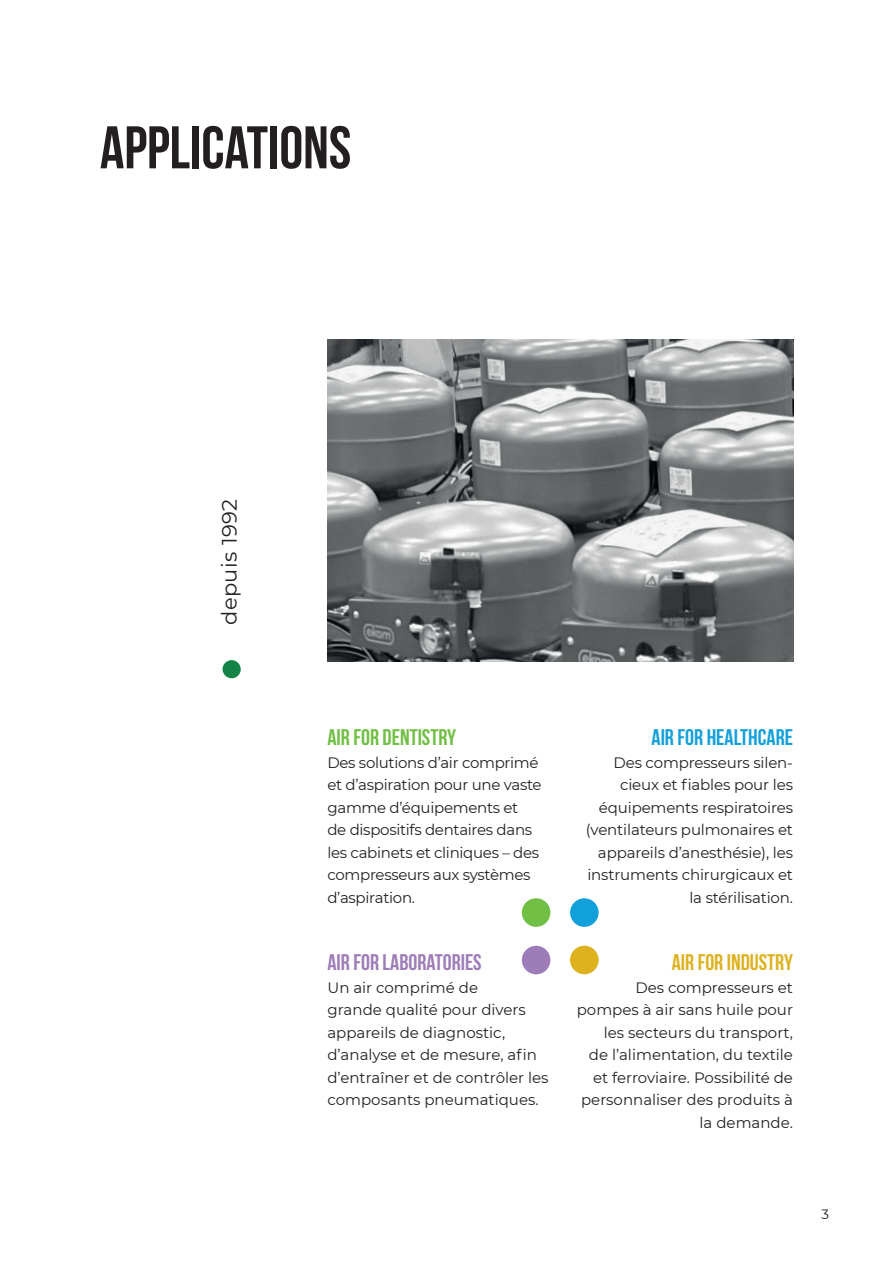
<style>
.page{position:relative;width:893px;height:1263px;background:#fff}
.page>*{position:absolute;margin:0;border:0;box-sizing:border-box;transform-origin:0 0}
.Bold_48pt{font:700 60px "Bebas Neue";color:#231f20}
.Reg_10pt_Lead_15{font:700 22.5px "Bebas Neue";color:#9d7cb7}
.Reg_10pt_Lead_15-2{font:700 22.5px "Bebas Neue";color:#12a0db}
.Reg_10pt_Lead_15-3{font:700 22.5px "Bebas Neue";color:#71bf44}
.Reg_10pt_Lead_15-4{font:700 22.5px "Bebas Neue";color:#ddb21e}
.Bold_16pt{font:21px "Montserrat";letter-spacing:.02em;color:#231f20}
.Reg_10pt_Lead_15-5{font:15px/22.5px "Montserrat";letter-spacing:-.01em;color:#231f20}
.t1{font:13.5px "Montserrat";color:#231f20}
</style>
<div class="page">
<img style="left:327px;top:339px;width:466px;height:322px">
<div style="left:522px;top:946px;width:28px;height:28px;background:#9d7cb7;border-radius:50%"></div>
<div style="left:570px;top:946px;width:29px;height:28px;background:#ddb21e;border-radius:50%"></div>
<div style="left:570px;top:898px;width:29px;height:29px;background:#12a0db;border-radius:50%"></div>
<div style="left:522px;top:898px;width:28px;height:29px;background:#71bf44;border-radius:50%"></div>
<div style="left:223px;top:660px;width:18px;height:18px;background:#148446;border-radius:50%"></div>
<p class="Bold_48pt" style="left:100px;top:115px;width:253px">APPLICATIONS</p>
<p class="Bold_16pt" style="left:215px;top:625px;width:127px;rotate:-90deg">depuis 1992</p>
<p class="Reg_10pt_Lead_15-3" style="left:327px;top:725px;width:130px">AIR FOR DENTISTRY</p>
<p class="Reg_10pt_Lead_15-5" style="left:327px;top:751px;width:216px">Des solutions d’air comprimé et d’aspiration pour une vaste gamme d’équipements et<br>de dispositifs dentaires dans les cabinets et cliniques – des compresseurs aux systèmes d’aspiration.</p>
<p class="Reg_10pt_Lead_15" style="left:327px;top:950px;width:156px">AIR FOR LABORATORIES</p>
<p class="Reg_10pt_Lead_15-5" style="left:327px;top:976px;width:223px">Un air comprimé de<br>grande qualité pour divers appareils de diagnostic, d’analyse et de mesure, afin d’entraîner et de contrôler les composants pneumatiques.</p>
<p class="Reg_10pt_Lead_15-2" style="left:651px;top:725px;width:143px">AIR FOR HEALTHCARE</p>
<p class="Reg_10pt_Lead_15-5" style="left:586px;top:751px;width:209px;text-align:right">Des compresseurs silen&shy;cieux et fiables pour les équipements respiratoires (ventilateurs pulmonaires et appareils d’anesthésie), les instruments chirurgicaux et la stérilisation.</p>
<p class="Reg_10pt_Lead_15-4" style="left:672px;top:950px;width:123px">AIR FOR INDUSTRY</p>
<p class="Reg_10pt_Lead_15-5" style="left:577px;top:976px;width:218px;text-align:right">Des compresseurs et pompes à air sans huile pour les secteurs du transport,<br>de l’alimentation, du textile et ferroviaire. Possibilité de personnaliser des produits à la demande.</p>
<p class="t1" style="left:822px;top:1205px;width:9px">3</p>
</div>
